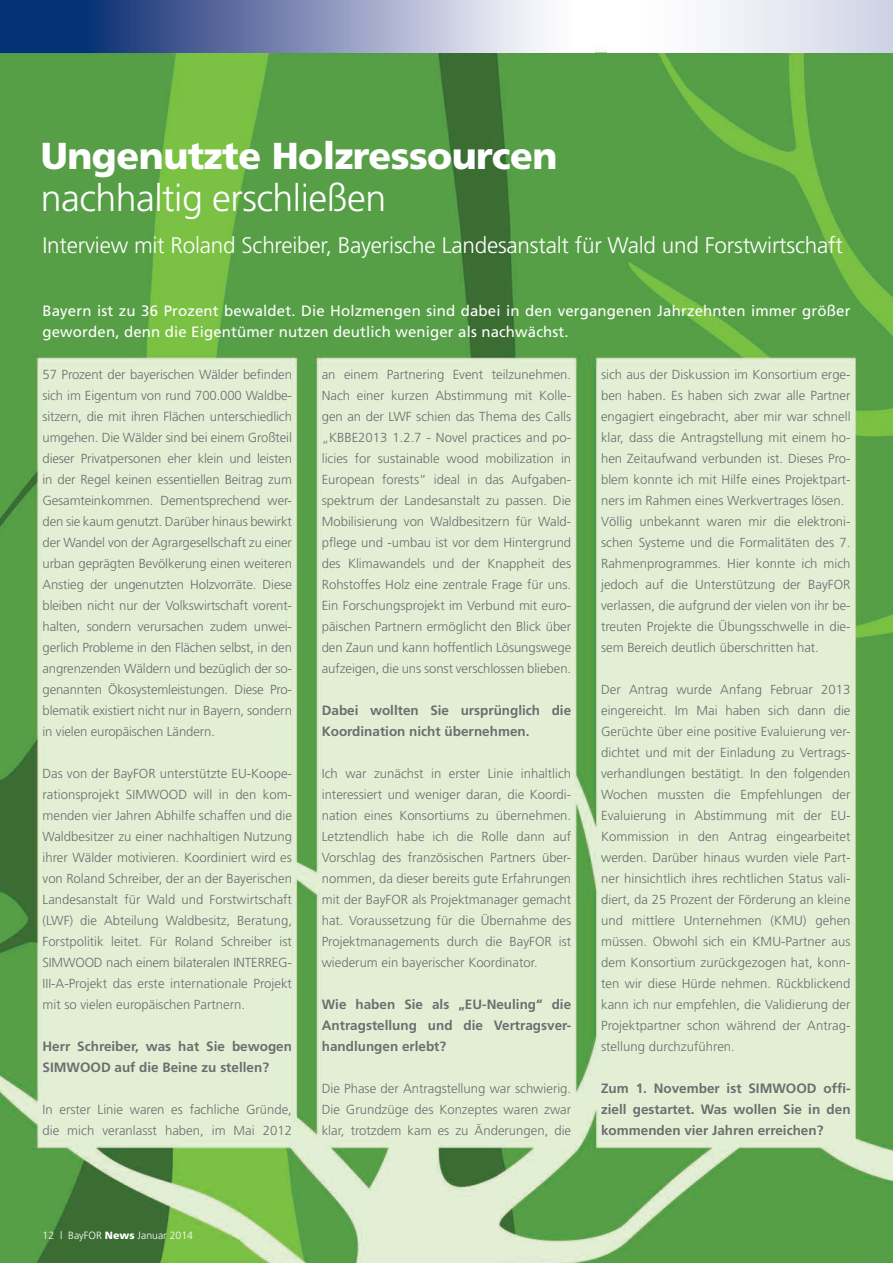
<style>
.page{position:relative;width:893px;height:1263px;background:#fff}
.page>*{position:absolute;margin:0;border:0;box-sizing:border-box;transform-origin:0 0}
.t1{font:900 37.5px "Frutiger";letter-spacing:-.015em;color:#fff}
.t2{font:300 37.5px "Frutiger";letter-spacing:-.015em;color:#fff}
.t3{font:300 22.5px "Frutiger";letter-spacing:-.01em;color:#fff}
.t4{font:15px/21px "Frutiger";letter-spacing:.01em;color:#fff}
.t5{font:700 13.5px/21px "Frutiger";color:#6c6d70}
.t6{font:300 13.2px/21px "Frutiger";color:#6c6d70;text-align:justify}
.t7{font:300 10.5px "Frutiger";color:#fff}
.s1{font-weight:900}
</style>
<div class="page">
<img style="left:0;top:52px;width:893px;height:1211px">
<svg style="left:0;top:0;width:594px;height:53px;background:#7d8db5"></svg>
<div style="left:608px;top:0;width:285px;height:53px;background:linear-gradient(to right,#fff,#d1d4e6)"></div>
<h1 class="t1" style="left:41px;top:133px;width:518px">Ungenutzte Holzressourcen</h1>
<h1 class="t2" style="left:41px;top:177px;width:347px">nachhaltig erschließen</h1>
<h2 class="t3" style="left:43px;top:233px;width:802px">Interview mit Roland Schreiber, Bayerische Landesanstalt für Wald und Forstwirtschaft</h2>
<p class="t4" style="left:43px;top:300px;width:809px">Bayern ist zu 36 Prozent bewaldet. Die Holzmengen sind dabei in den vergangenen Jahrzehnten immer größer geworden, denn die Eigentümer nutzen deutlich weniger als nachwächst.</p>
<p class="t6" style="left:322px;top:364px;width:251px">an einem Partnering Event teilzunehmen.<br>Nach einer kurzen Abstimmung mit Kolle&shy;gen an der LWF schien das Thema des Calls „KBBE2013 1.2.7 - Novel practices and po&shy;licies for sustainable wood mobilization in European forests“ ideal in das Aufgaben&shy;spektrum der Landesanstalt zu passen. Die Mobilisierung von Waldbesitzern für Wald&shy;pflege und -umbau ist vor dem Hintergrund des Klimawandels und der Knappheit des Rohstoffes Holz eine zentrale Frage für uns.<br>Ein Forschungsprojekt im Verbund mit euro&shy;päischen Partnern ermöglicht den Blick über den Zaun und kann hoffentlich Lösungswege aufzeigen, die uns sonst verschlossen blieben.</p>
<p class="t5" style="left:322px;top:700px;width:251px">Dabei wollten Sie ursprünglich die<br>Koordination nicht übernehmen.</p>
<p class="t6" style="left:322px;top:763px;width:251px">Ich war zunächst in erster Linie inhaltlich interessiert und weniger daran, die Koordi&shy;nation eines Konsortiums zu übernehmen.<br>Letztendlich habe ich die Rolle dann auf Vorschlag des französischen Partners über&shy;nommen, da dieser bereits gute Erfahrungen mit der BayFOR als Projektmanager gemacht hat. Voraussetzung für die Übernahme des Projektmanagements durch die BayFOR ist wiederum ein bayerischer Koordinator.</p>
<p class="t5" style="left:322px;top:994px;width:251px;text-align:justify">Wie haben Sie als „EU-Neuling“ die Antragstellung und die Vertragsver&shy;handlungen erlebt?</p>
<p class="t6" style="left:322px;top:1078px;width:251px">Die Phase der Antragstellung war schwierig.<br>Die Grundzüge des Konzeptes waren zwar klar, trotzdem kam es zu Änderungen, die</p>
<p class="t6" style="left:43px;top:364px;width:251px">57 Prozent der bayerischen Wälder befinden sich im Eigentum von rund 700.000 Waldbe&shy;sitzern, die mit ihren Flächen unterschiedlich umgehen. Die Wälder sind bei einem Großteil dieser Privatpersonen eher klein und leisten in der Regel keinen essentiellen Beitrag zum Gesamteinkommen. Dementsprechend wer&shy;den sie kaum genutzt. Darüber hinaus bewirkt der Wandel von der Agrargesellschaft zu einer urban geprägten Bevölkerung einen weiteren Anstieg der ungenutzten Holzvorräte. Diese bleiben nicht nur der Volkswirtschaft vorent&shy;halten, sondern verursachen zudem unwei&shy;gerlich Probleme in den Flächen selbst, in den angrenzenden Wäldern und bezüglich der so&shy;genannten Ökosystemleistungen. Diese Pro&shy;blematik existiert nicht nur in Bayern, sondern in vielen europäischen Ländern.</p>
<p class="t6" style="left:43px;top:763px;width:251px">Das von der BayFOR unterstützte EU-Koope&shy;rationsprojekt SIMWOOD will in den kom&shy;menden vier Jahren Abhilfe schaffen und die Waldbesitzer zu einer nachhaltigen Nutzung ihrer Wälder motivieren. Koordiniert wird es von Roland Schreiber, der an der Bayerischen Landesanstalt für Wald und Forstwirtschaft (LWF) die Abteilung Waldbesitz, Beratung, Forstpolitik leitet. Für Roland Schreiber ist SIMWOOD nach einem bilateralen INTERREG-III-A-Projekt das erste internationale Projekt mit so vielen europäischen Partnern.</p>
<p class="t5" style="left:43px;top:1036px;width:251px">Herr Schreiber, was hat Sie bewogen<br>SIMWOOD auf die Beine zu stellen?</p>
<p class="t6" style="left:43px;top:1099px;width:251px">In erster Linie waren es fachliche Gründe, die mich veranlasst haben, im Mai 2012</p>
<p class="t6" style="left:601px;top:364px;width:251px;text-align:left">sich aus der Diskussion im Konsortium erge&shy;ben haben. Es haben sich zwar alle Partner engagiert eingebracht, aber mir war schnell klar, dass die Antragstellung mit einem ho&shy;hen Zeitaufwand verbunden ist. Dieses Pro&shy;blem konnte ich mit Hilfe eines Projektpart&shy;ners im Rahmen eines Werkvertrages lösen.<br>Völlig unbekannt waren mir die elektroni&shy;schen Systeme und die Formalitäten des 7.<br>Rahmenprogrammes. Hier konnte ich mich jedoch auf die Unterstützung der BayFOR verlassen, die aufgrund der vielen von ihr be&shy;treuten Projekte die Übungsschwelle in die&shy;sem Bereich deutlich überschritten hat.</p>
<p class="t6" style="left:601px;top:679px;width:251px">Der Antrag wurde Anfang Februar 2013 eingereicht. Im Mai haben sich dann die Gerüchte über eine positive Evaluierung ver&shy;dichtet und mit der Einladung zu Vertrags&shy;verhandlungen bestätigt. In den folgenden Wochen mussten die Empfehlungen der Evaluierung in Abstimmung mit der EU-Kommission in den Antrag eingearbeitet werden. Darüber hinaus wurden viele Part&shy;ner hinsichtlich ihres rechtlichen Status vali&shy;diert, da 25 Prozent der Förderung an kleine und mittlere Unternehmen (KMU) gehen müssen. Obwohl sich ein KMU-Partner aus dem Konsortium zurückgezogen hat, konn&shy;ten wir diese Hürde nehmen. Rückblickend kann ich nur empfehlen, die Validierung der Projektpartner schon während der Antrag&shy;stellung durchzuführen.</p>
<p class="t5" style="left:601px;top:1078px;width:251px;text-align:justify">Zum 1. November ist SIMWOOD offi&shy;ziell gestartet. Was wollen Sie in den kommenden vier Jahren erreichen?</p>
<p class="t7" style="left:43px;top:1230px;width:152px">12 | BayFOR <span class="s1">News</span> Januar 2014</p>
</div>
